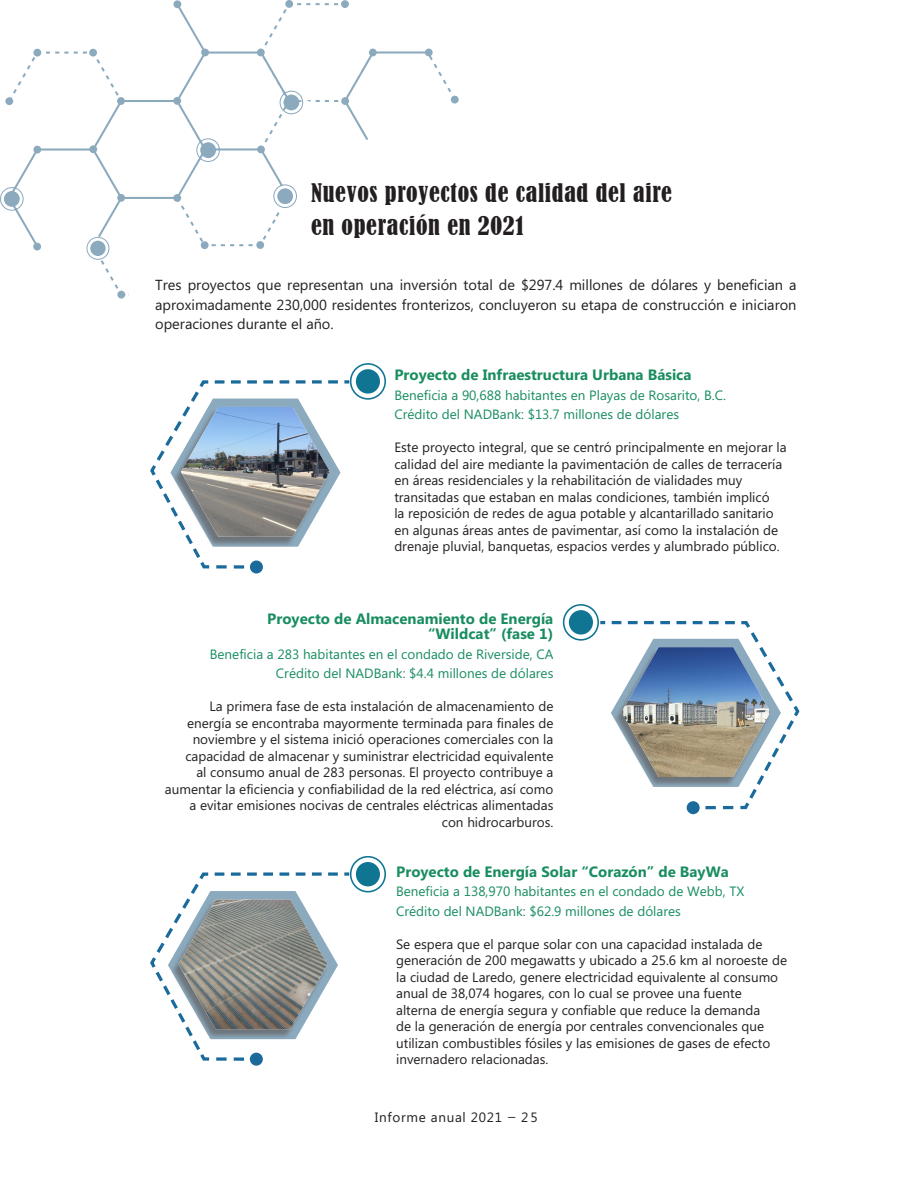
<style>
.page{position:relative;width:918px;height:1188px;background:#fff}
.page>*{position:absolute;margin:0;border:0;box-sizing:border-box;transform-origin:0 0}
.t1{font:condensed 24px "Bernard";letter-spacing:.03em;color:#231f20}
.t2{font:700 15px "Microsoft Phags Pa";color:#198d60}
.t3{font:14.55px/19.5px "Microsoft Phags Pa";color:#231f20;text-align:justify}
.t4{font:13.5px/16.5px "Microsoft Phags Pa";color:#231f20}
.t5{font:13.5px "Microsoft Phags Pa";color:#198d60}
.t6{font:13.5px "Microsoft Phags Pa";letter-spacing:.05em;color:#231f20}
</style>
<div class="page">
<svg style="left:0;top:0;width:459px;height:299px"></svg>
<svg style="left:250px;top:561px;width:13px;height:13px"></svg>
<svg style="left:150px;top:363px;width:236px;height:207px"></svg>
<svg style="left:687px;top:801px;width:13px;height:13px"></svg>
<svg style="left:563px;top:604px;width:237px;height:207px"></svg>
<svg style="left:250px;top:1053px;width:13px;height:13px"></svg>
<svg style="left:150px;top:856px;width:236px;height:206px"></svg>
<svg style="left:86px;top:237px;width:23px;height:23px"></svg>
<p class="t1" style="left:311px;top:179px;width:362px">Nuevos proyectos de calidad del aire</p>
<p class="t1" style="left:311px;top:212px;width:215px">en operación en 2021</p>
<p class="t3" style="left:155px;top:275px;width:643px">Tres proyectos que representan una inversión total de $297.4 millones de dólares y benefician a aproximadamente 230,000 residentes fronterizos, concluyeron su etapa de construcción e iniciaron operaciones durante el año.</p>
<p class="t2" style="left:394px;top:364px;width:299px">Proyecto de Infraestructura Urbana Básica</p>
<p class="t5" style="left:394px;top:386px;width:333px">Beneficia a 90,688 habitantes en Playas de Rosarito, B.C.</p>
<p class="t5" style="left:394px;top:405px;width:286px">Crédito del NADBank: $13.7 millones de dólares</p>
<p class="t4" style="left:394px;top:438px;width:394px">Este proyecto integral, que se centró principalmente en mejorar la calidad del aire mediante la pavimentación de calles de terracería en áreas residenciales y la rehabilitación de vialidades muy transitadas que estaban en malas condiciones, también implicó<br>la reposición de redes de agua potable y alcantarillado sanitario en algunas áreas antes de pavimentar, así como la instalación de drenaje pluvial, banquetas, espacios verdes y alumbrado público.</p>
<p class="t2" style="left:267px;top:608px;width:288px">Proyecto de Almacenamiento de Energía</p>
<p class="t2" style="left:428px;top:623px;width:127px">“Wildcat” (fase 1)</p>
<p class="t5" style="left:210px;top:645px;width:345px">Beneficia a 283 habitantes en el condado de Riverside, CA</p>
<p class="t5" style="left:276px;top:664px;width:279px">Crédito del NADBank: $4.4 millones de dólares</p>
<p class="t4" style="left:165px;top:698px;width:390px;text-align:right">La primera fase de esta instalación de almacenamiento de energía se encontraba mayormente terminada para finales de noviembre y el sistema inició operaciones comerciales con la capacidad de almacenar y suministrar electricidad equivalente<br>al consumo anual de 283 personas. El proyecto contribuye a aumentar la eficiencia y confiabilidad de la red eléctrica, así como a evitar emisiones nocivas de centrales eléctricas alimentadas con hidrocarburos.</p>
<p class="t2" style="left:396px;top:861px;width:334px">Proyecto de Energía Solar “Corazón” de BayWa</p>
<p class="t5" style="left:396px;top:882px;width:350px">Beneficia a 138,970 habitantes en el condado de Webb, TX</p>
<p class="t5" style="left:396px;top:902px;width:286px">Crédito del NADBank: $62.9 millones de dólares</p>
<p class="t4" style="left:396px;top:935px;width:392px">Se espera que el parque solar con una capacidad instalada de generación de 200 megawatts y ubicado a 25.6 km al noroeste de la ciudad de Laredo, genere electricidad equivalente al consumo anual de 38,074 hogares, con lo cual se provee una fuente<br>alterna de energía segura y confiable que reduce la demanda<br>de la generación de energía por centrales convencionales que utilizan combustibles fósiles y las emisiones de gases de efecto invernadero relacionadas.</p>
<p class="t6" style="left:375px;top:1108px;width:164px">Informe anual 2021 — 25</p>
</div>
